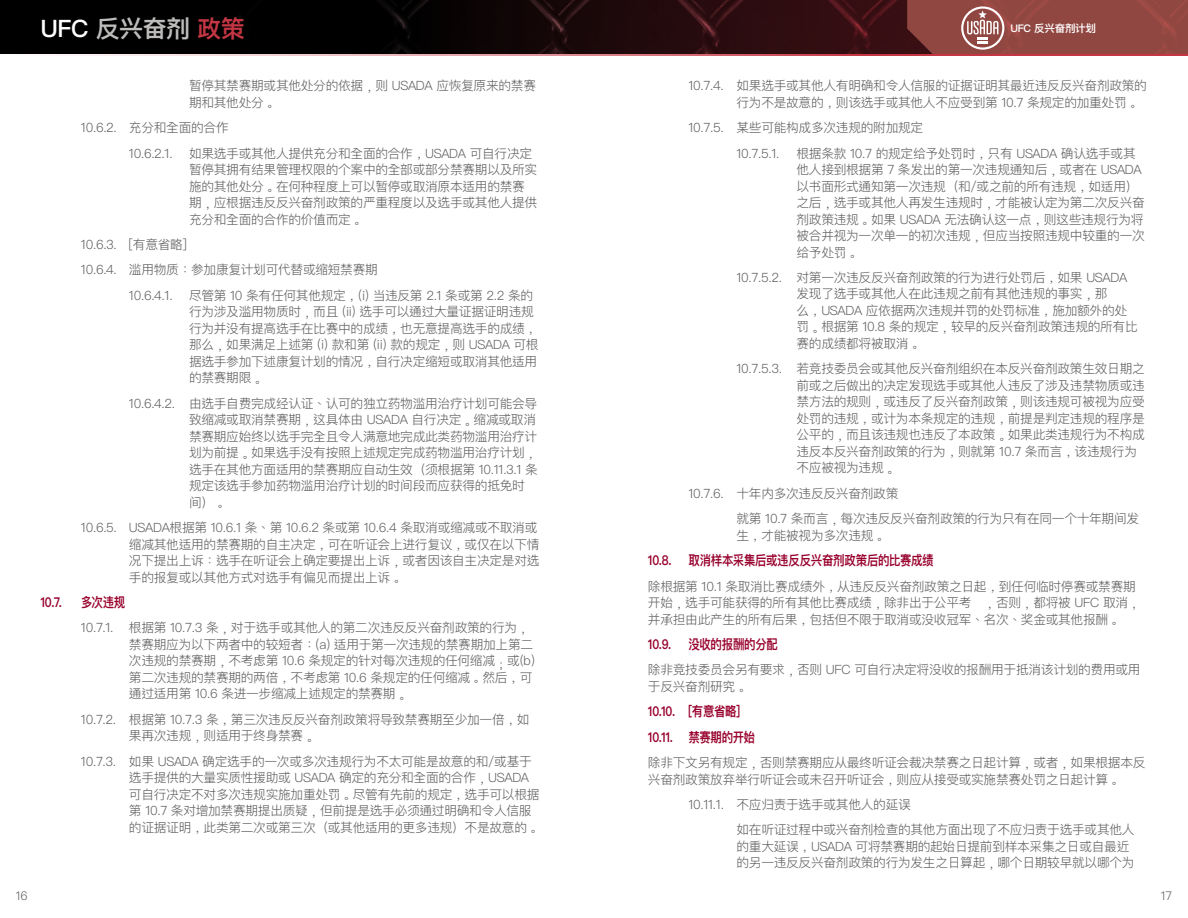
<style>
.page{position:relative;width:1188px;height:918px;background:#fff}
.page>*{position:absolute;margin:0;border:0;box-sizing:border-box;transform-origin:0 0}
.t1{font:600 24px "Ping Fang HK";letter-spacing:-.02em;color:#bdbcbb}
.t2{font:600 13.5px/25.3px "Ping Fang HK";letter-spacing:-.03em;color:#98002d;scale:.85 1}
.t3{font:300 12.75px/16.5px "Ping Fang HK";letter-spacing:-.025em;color:#5f5e5e}
.t4{font:300 12px "Ping Fang HK";color:#5f5e5e}
.t5{font:600 10.5px "Ping Fang HK";letter-spacing:-.025em;color:#fff}
.s1{color:#fff}
.s2{color:#c43644}
.s3{font-family:"ST Heiti TC"}
</style>
<div class="page">
<svg style="left:0;top:0;width:907px;height:54px;background:#130507"></svg>
<svg style="left:907px;top:0;width:281px;height:54px;background:#944d47"></svg>
<h1 class="t1" style="left:40px;top:14px;width:206px"><span class="s1">UFC</span> 反兴奋剂<span class="s2">政策</span></h1>
<p class="t5" style="left:1010px;top:22px;width:87px">UFC 反兴奋剂计划</p>
<p class="t3" style="left:189px;top:77px;width:349px">暂停其禁赛期或其他处分的依据，则 USADA 应恢复原来的禁赛期和其他处分。</p>
<p class="t3" style="left:129px;top:115px;width:101px;line-height:25.3px;text-indent:-48px">10.6.2. 充分和全面的合作<br>10.6.2.1.</p>
<p class="t3" style="left:189px;top:145px;width:350px">如果选手或其他人提供充分和全面的合作，USADA 可自行决定暂停其拥有结果管理权限的个案中的全部或部分禁赛期以及所实施的其他处分。在何种程度上可以暂停或取消原本适用的禁赛期，应根据违反反兴奋剂政策的严重程度以及选手或其他人提供充分和全面的合作的价值而定。</p>
<p class="t3" style="left:81px;top:236px;width:107px">10.6.3. [有意省略]</p>
<p class="t3" style="left:81px;top:261px;width:298px">10.6.4. 滥用物质：参加康复计划可代替或缩短禁赛期</p>
<p class="t3" style="left:129px;top:287px;width:45px">10.6.4.1.</p>
<p class="t3" style="left:189px;top:287px;width:351px">尽管第 10 条有任何其他规定，(i) 当违反第 2.1 条或第 2.2 条的行为涉及滥用物质时，而且 (ii) 选手可以通过大量证据证明违规行为并没有提高选手在比赛中的成绩，也无意提高选手的成绩，那么，如果满足上述第 (i) 款和第 (ii) 款的规定，则 USADA 可根据选手参加下述康复计划的情况，自行决定缩短或取消其他适用的禁赛期限。</p>
<p class="t3" style="left:189px;top:395px;width:351px;text-indent:-60px">10.6.4.2. 由选手自费完成经认证、认可的独立药物滥用治疗计划可能会导致缩减或取消禁赛期，这具体由 USADA 自行决定。缩减或取消禁赛期应始终以选手完全且令人满意地完成此类药物滥用治疗计划为前提。如果选手没有按照上述规定完成药物滥用治疗计划，选手在其他方面适用的禁赛期应自动生效（须根据第 10.11.3.1 条规定该选手参加药物滥用治疗计划的时间段而应获得的抵免时间）。</p>
<p class="t3" style="left:129px;top:519px;width:412px;text-indent:-48px">10.6.5. USADA根据第 10.6.1 条、第 10.6.2 条或第 10.6.4 条取消或缩减或不取消或缩减其他适用的禁赛期的自主决定，可在听证会上进行复议，或仅在以下情况下提出上诉：选手在听证会上确定要提出上诉，或者因该自主决定是对选手的报复或以其他方式对选手有偏见而提出上诉。</p>
<p class="t2" style="left:40px;top:589px;width:27px">10.7.</p>
<p class="t2" style="left:81px;top:589px;width:54px">多次违规</p>
<p class="t3" style="left:129px;top:620px;width:407px;text-indent:-48px">10.7.1. 根据第 10.7.3 条，对于选手或其他人的第二次违反反兴奋剂政策的行为，禁赛期应为以下两者中的较短者：(a) 适用于第一次违规的禁赛期加上第二次违规的禁赛期，不考<span class="s3">虑</span>第 10.6 条规定的针对每次违规的任何缩减；或(b)第二次违规的禁赛期的两倍，不考<span class="s3">虑</span>第 10.6 条规定的任何缩减。然后，可通过适用第 10.6 条进一步缩减上述规定的禁赛期。</p>
<p class="t3" style="left:129px;top:711px;width:402px;text-indent:-48px">10.7.2. 根据第 10.7.3 条，第三次违反反兴奋剂政策将导致禁赛期至少加一倍，如果再次违规，则适用于终身禁赛。</p>
<p class="t3" style="left:129px;top:753px;width:412px;text-indent:-48px">10.7.3. 如果 USADA 确定选手的一次或多次违规行为不太可能是故意的和/或基于选手提供的大量实质性援助或 USADA 确定的充分和全面的合作，USADA可自行决定不对多次违规实施加重处罚。尽管有先前的规定，选手可以根据第 10.7 条对增加禁赛期提出质疑，但前提是选手必须通过明确和令人信服的证据证明，此类第二次或第三次（或其他适用的更多违规）不是故意的。</p>
<p class="t3" style="left:736px;top:77px;width:412px;text-indent:-48px">10.7.4. 如果选手或其他人有明确和令人信服的证据证明其最近违反反兴奋剂政策的行为不是故意的，则该选手或其他人不应受到第 10.7 条规定的加重处罚。</p>
<p class="t3" style="left:736px;top:115px;width:188px;line-height:25.3px;text-indent:-48px">10.7.5. 某些可能构成多次违规的附加规定<br>10.7.5.1.</p>
<p class="t3" style="left:796px;top:145px;width:350px">根据条款 10.7 的规定给予处罚时，只有 USADA 确认选手或其他人接到根据第 7 条发出的第一次违规通知后，或者在 USADA以书面形式通知第一次违规（和/或之前的所有违规，如适用）之后，选手或其他人再发生违规时，才能被认定为第二次反兴奋剂政策违规。如果 USADA 无法确认这一点，则这些违规行为将被合并视为一次单一的初次违规，但应当按照违规中较重的一次给予处罚。</p>
<p class="t3" style="left:796px;top:269px;width:343px;text-indent:-60px">10.7.5.2. 对第一次违反反兴奋剂政策的行为进行处罚后，如果 USADA发现了选手或其他人在此违规之前有其他违规的事实，那<br>么，USADA 应依据两次违规并罚的处罚标准，施加额外的处罚。根据第 10.8 条的规定，较早的反兴奋剂政策违规的所有比赛的成绩都将被取消。</p>
<p class="t3" style="left:796px;top:360px;width:350px;text-indent:-60px">10.7.5.3. 若竞技委员会或其他反兴奋剂组织在本反兴奋剂政策生效日期之前或之后做出的决定发现选手或其他人违反了涉及违禁物质或违禁方法的规则，或违反了反兴奋剂政策，则该违规可被视为应受处罚的违规，或计为本条规定的违规，前提是判定违规的程序是公平的，而且该违规也违反了本政策。如果此类违规行为不构成违反本反兴奋剂政策的行为，则就第 10.7 条而言，该违规行为不应被视为违规。</p>
<p class="t3" style="left:736px;top:480px;width:404px;line-height:25.3px;text-indent:-48px">10.7.6. 十年内多次违反反兴奋剂政策<br>就第 10.7 条而言，每次违反反兴奋剂政策的行为只有在同一个十年期间发</p>
<p class="t3" style="left:736px;top:527px;width:151px">生，才能被视为多次违规。</p>
<p class="t2" style="left:648px;top:547px;width:338px">10.8. 取消样本采集后或违反反兴奋剂政策后的比赛成绩</p>
<p class="t3" style="left:648px;top:578px;width:494px">除根据第 10.1 条取消比赛成绩外，从违反反兴奋剂政策之日起，到任何临时停赛或禁赛期开始，选手可能获得的所有其他比赛成绩，除非出于公平考虑，否则，都将被 UFC 取消，并承担由此产生的所有后果，包括但不限于取消或没收冠军、名次、奖金或其他报酬。</p>
<p class="t2" style="left:648px;top:631px;width:29px">10.9.</p>
<p class="t2" style="left:688px;top:631px;width:107px">没收的报酬的分配</p>
<p class="t3" style="left:648px;top:661px;width:494px">除非竞技委员会另有要求，否则 UFC 可自行决定将没收的报酬用于抵消该计划的费用或用于反兴奋剂研究。</p>
<p class="t2" style="left:648px;top:699px;width:128px">10.10. [有意省略]<br>10.11. 禁赛期的开始</p>
<p class="t3" style="left:648px;top:754px;width:499px">除非下文另有规定，否则禁赛期应从最终听证会裁决禁赛之日起计算，或者，如果根据本反兴奋剂政策放弃举行听证会或未召开听证会，则应从接受或实施禁赛处罚之日起计算。</p>
<p class="t3" style="left:736px;top:792px;width:400px;line-height:25.3px;text-indent:-48px">10.11.1. 不应归责于选手或其他人的延误<br>如在听证过程中或兴奋剂检查的其他方面出现了不应归责于选手或其他人</p>
<p class="t3" style="left:736px;top:838px;width:400px">的重大延误，USADA 可将禁赛期的起始日提前到样本采集之日或自最近的另一违反反兴奋剂政策的行为发生之日算起，哪个日期较早就以哪个为</p>
<p class="t4" style="left:16px;top:888px;width:13px">16</p>
<p class="t4" style="left:1161px;top:888px;width:13px">17</p>
</div>
